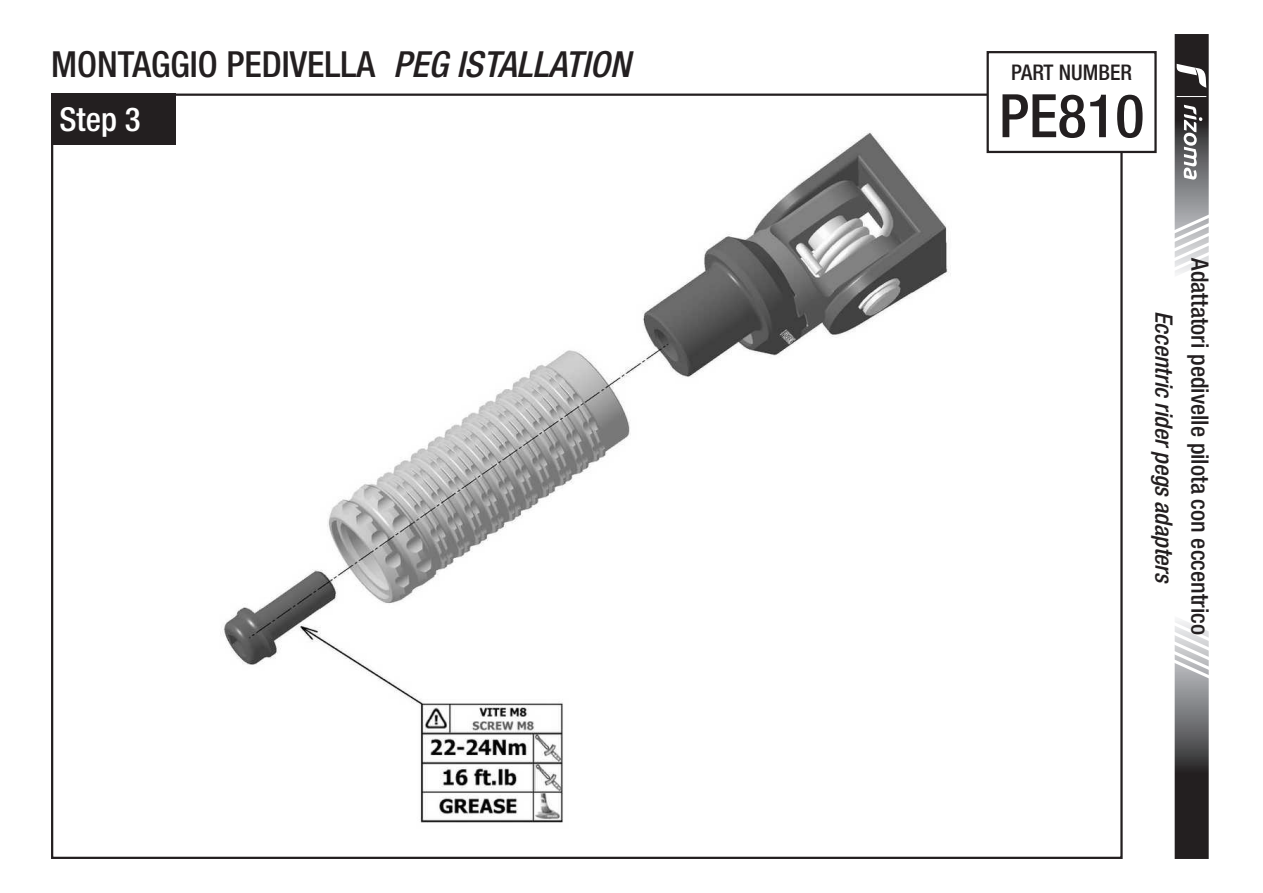
<style>
.page{position:relative;width:1263px;height:893px;background:#fff}
.page>*{position:absolute;margin:0;border:0;box-sizing:border-box;transform-origin:0 0}
.t1{font:500 condensed 60px "Helvetica Neue LT Std";color:#231f20}
.t2{font:500 condensed 36px "Helvetica Neue LT Std";color:#231f20}
.t3{font:500 condensed 33px "Helvetica Neue LT Std";color:#fff}
.t4{font:500 condensed 24px "Helvetica Neue LT Std";color:#231f20}
.t5{font:italic 500 condensed 24px "Helvetica Neue LT Std";color:#231f20}
.t6{font:500 condensed 21.6px "Helvetica Neue LT Std";color:#231f20}
.s1{font-style:italic}
</style>
<div class="page">
<img style="left:223px;top:132px;width:728px;height:691px">
<div style="left:51px;top:94px;width:124px;height:51px;background:#231f20"></div>
<svg style="left:1174px;top:620px;width:35px;height:239px;background:#706f70"></svg>
<svg style="left:1174px;top:34px;width:35px;height:240px"></svg>
<div style="left:986px;top:51px;width:171px;height:102px;border:2px solid #231f20"></div>
<h2 class="t2" style="left:51px;top:42px;width:581px">MONTAGGIO PEDIVELLA <span class="s1">PEG ISTALLATION</span></h2>
<h3 class="t3" style="left:60px;top:99px;width:83px">Step 3</h3>
<p class="t6" style="left:1011px;top:59px;width:122px">PART NUMBER</p>
<h1 class="t1" style="left:999px;top:80px;width:147px">PE810</h1>
<p class="t5" style="left:1178px;top:311px;width:274px;rotate:90deg">Eccentric rider pegs adapters</p>
<p class="t4" style="left:1214px;top:258px;width:378px;rotate:90deg">Adattatori pedivelle pilota con eccentrico</p>
</div>
